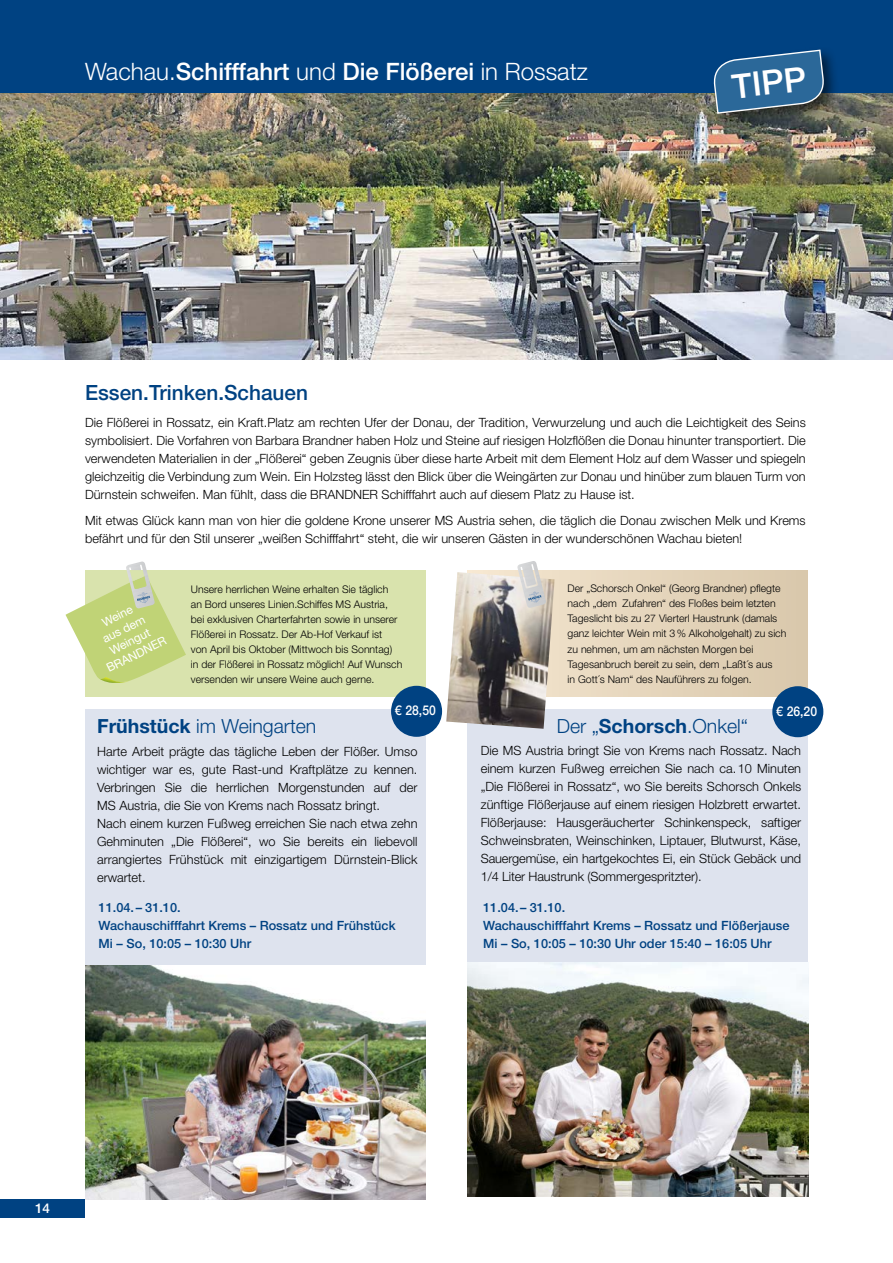
<style>
.page{position:relative;width:893px;height:1263px;background:#fff}
.page>*{position:absolute;margin:0;border:0;box-sizing:border-box;transform-origin:0 0}
.t1{font:500 33.9px "Helvetica Neue LT Std";color:#fff}
.t2{font:500 24px "Helvetica Neue LT Std";color:#fff}
.t3{font:500 21px "Helvetica Neue LT Std";color:#004282}
.t4{font:300 19.5px "Helvetica Neue LT Std";color:#004282}
.t5{font:500 13.5px "Helvetica Neue LT Std";color:#fff;scale:.9 1}
.t6{font:500 13.5px "Helvetica Neue LT Std";color:#fff}
.t7{font:300 12.75px/18px "Helvetica Neue LT Std";color:#000;text-align:justify}
.t8{font:500 12.75px/18px "Helvetica Neue LT Std";color:#004282}
.t9{font:12px/14.2px "Helvetica Neue LT Std";color:#fff;text-align:center}
.t10{font:300 10.5px/15px "Helvetica Neue LT Std";color:#000}
.s1{font-weight:300}
.s2{font-weight:700}
</style>
<div class="page">
<div style="left:0;top:1199px;width:85px;height:18px;background:#004282"></div>
<div style="left:0;top:0;width:893px;height:94px;background:#004282"></div>
<div style="left:468px;top:709px;width:340px;height:284px;background:#dee3ee"></div>
<img style="left:0;top:93px;width:893px;height:267px">
<img style="left:468px;top:963px;width:340px;height:234px">
<div style="left:85px;top:570px;width:340px;height:127px;background:#d9e3ad"></div>
<div style="left:85px;top:709px;width:340px;height:284px;background:#dee3ee"></div>
<img style="left:126px;top:561px;width:21px;height:9px">
<svg style="left:66px;top:570px;width:120px;height:113px"></svg>
<div style="left:468px;top:570px;width:340px;height:127px;background:linear-gradient(to bottom,#e3d3b9,#e3d3b9)"></div>
<img style="left:446px;top:572px;width:109px;height:157px">
<img style="left:517px;top:561px;width:30px;height:47px">
<svg style="left:528px;top:591px;width:14px;height:12px"></svg>
<img style="left:85px;top:965px;width:340px;height:234px">
<div style="left:711px;top:47px;width:129px;height:82px;background:#000;opacity:.55"></div>
<svg style="left:712px;top:49px;width:113px;height:66px"></svg>
<div style="left:391px;top:686px;width:51px;height:51px;background:#004282;border-radius:50%"></div>
<div style="left:772px;top:686px;width:51px;height:51px;background:#004282;border-radius:50%"></div>
<h2 class="t2" style="left:85px;top:57px;width:504px"><span class="s1">Wachau.</span>Schifffahrt <span class="s1">und</span> Die Flößerei <span class="s1">in Rossatz</span></h2>
<h1 class="t1" style="left:729px;top:67px;width:76px;rotate:-7deg">TIPP</h1>
<h3 class="t3" style="left:85px;top:380px;width:225px">Essen.Trinken.Schauen</h3>
<p class="t7" style="left:85px;top:413px;width:722px">Die Flößerei in Rossatz, ein Kraft.Platz am rechten Ufer der Donau, der Tradition, Verwurzelung und auch die Leichtigkeit des Seins symbolisiert. Die Vorfahren von Barbara Brandner haben Holz und Steine auf riesigen Holzflößen die Donau hinunter transportiert. Die verwendeten Materialien in der „Flößerei“ geben Zeugnis über diese harte Arbeit mit dem Element Holz auf dem Wasser und spiegeln gleichzeitig die Verbindung zum Wein. Ein Holzsteg lässt den Blick über die Weingärten zur Donau und hinüber zum blauen Turm von Dürnstein schweifen. Man fühlt, dass die BRANDNER Schifffahrt auch auf diesem Platz zu Hause ist.</p>
<p class="t7" style="left:85px;top:511px;width:722px">Mit etwas Glück kann man von hier die goldene Krone unserer MS Austria sehen, die täglich die Donau zwischen Melk und Krems befährt und für den Stil unserer „weißen Schifffahrt“ steht, die wir unseren Gästen in der wunderschönen Wachau bieten!</p>
<p class="t10" style="left:191px;top:582px;width:213px">Unsere herrlichen Weine erhalten Sie täglich<br>an Bord unseres Linien.Schiffes MS Austria, bei exklusiven Charterfahrten sowie in unserer Flößerei in Rossatz. Der Ab-Hof Verkauf ist<br>von April bis Oktober (Mittwoch bis Sonntag) in der Flößerei in Rossatz möglich! Auf Wunsch versenden wir unsere Weine auch gerne.</p>
<p class="t5" style="left:395px;top:703px;width:47px">€ 28,50</p>
<h3 class="t4" style="left:97px;top:714px;width:221px"><span class="s2">Frühstück</span> im Weingarten</h3>
<p class="t7" style="left:97px;top:742px;width:322px;text-align:left">Harte Arbeit prägte das tägliche Leben der Flößer. Umso wichtiger war es, gute Rast-und Kraftplätze zu kennen.<br>Verbringen Sie die herrlichen Morgenstunden auf der MS Austria, die Sie von Krems nach Rossatz bringt.<br>Nach einem kurzen Fußweg erreichen Sie nach etwa zehn Gehminuten „Die Flößerei“, wo Sie bereits ein liebevoll arrangiertes Frühstück mit einzigartigem Dürnstein-Blick erwartet.</p>
<p class="t9" style="left:85px;top:623px;width:67px;rotate:-26deg">Weine<br>aus dem<br>Weingut<br>BRANDNER</p>
<p class="t8" style="left:99px;top:898px;width:298px">11.04.– 31.10.<br>Wachauschifffahrt Krems – Rossatz und Frühstück<br>Mi – So, 10:05 – 10:30 Uhr</p>
<p class="t10" style="left:568px;top:581px;width:220px">Der „Schorsch Onkel“ (Georg Brandner) pflegte nach „dem Zufahren“ des Floßes beim letzten Tageslicht bis zu 27 Vierterl Haustrunk (damals ganz leichter Wein mit 3% Alkoholgehalt) zu sich zu nehmen, um am nächsten Morgen bei Tagesanbruch bereit zu sein, dem „Laßt´s aus<br>in Gott´s Nam“ des Nauführers zu folgen.</p>
<p class="t5" style="left:777px;top:703px;width:47px">€ 26,20</p>
<h3 class="t4" style="left:557px;top:714px;width:193px">Der „<span class="s2">Schorsch</span>.Onkel“</h3>
<p class="t7" style="left:481px;top:741px;width:322px">Die MS Austria bringt Sie von Krems nach Rossatz. Nach einem kurzen Fußweg erreichen Sie nach ca.10 Minuten „Die Flößerei in Rossatz“, wo Sie bereits Schorsch Onkels zünftige Flößerjause auf einem riesigen Holzbrett erwartet.<br>Flößerjause: Hausgeräucherter Schinkenspeck, saftiger Schweinsbraten, Weinschinken, Liptauer, Blutwurst, Käse, Sauergemüse, ein hartgekochtes Ei, ein Stück Gebäck und 1/4 Liter Haustrunk (Sommergespritzter).</p>
<p class="t8" style="left:483px;top:898px;width:308px">11.04. – 31.10.<br>Wachauschifffahrt Krems – Rossatz und Flößerjause<br>Mi – So, 10:05 – 10:30 Uhr oder 15:40 – 16:05 Uhr</p>
<p class="t6" style="left:35px;top:1200px;width:17px">14</p>
</div>
